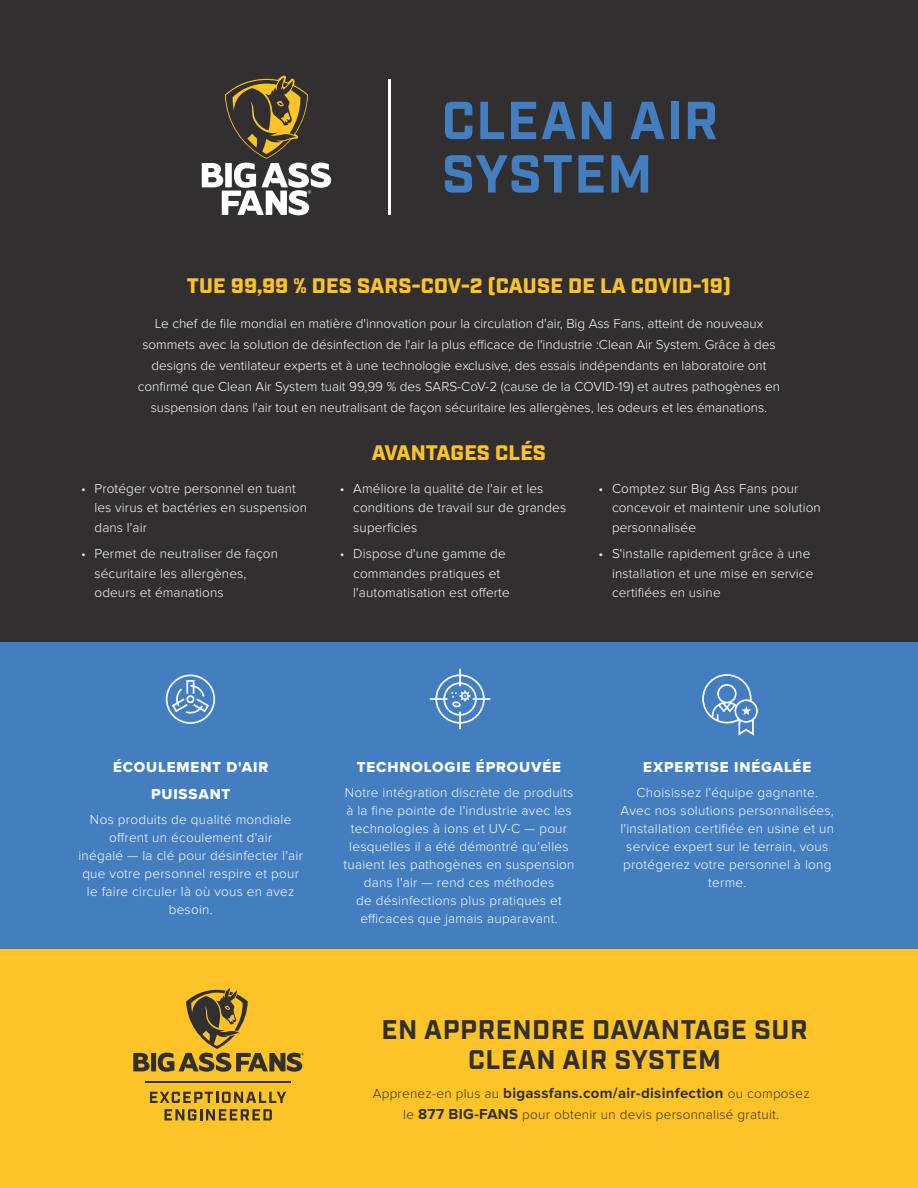
<style>
.page{position:relative;width:918px;height:1188px;background:#fff}
.page>*{position:absolute;margin:0;border:0;box-sizing:border-box;transform-origin:0 0}
.H4_RP{font:700 27px/30px "Industry";letter-spacing:.02em;color:#312f30;text-align:center}
.t1{font:900 21px "Industry";letter-spacing:.01em;color:#fec427}
.t2{font:15px/27px "Proxima Nova Extrabld";letter-spacing:.06em;color:#fff;text-align:center}
.Cutsheet_Front_body{font:700 15px "Proxima Nova";letter-spacing:.02em;color:#312f30}
.Cutsheet_Front_body-2{font:300 13.5px/18px "Proxima Nova";letter-spacing:.01em;color:#fff}
.Cutsheet_Front_body-3{font:300 13.5px "Proxima Nova";letter-spacing:.02em;color:#312f30}
.s1{font-weight:300;font-size:13.5px}
.s2{font-weight:700;font-size:15px}
</style>
<div class="page">
<div style="left:0;top:640px;width:918px;height:309px;background:#437ec1"></div>
<div style="left:0;top:949px;width:918px;height:239px;background:#fec427"></div>
<div style="left:0;top:0;width:918px;height:642px;background:#312f30"></div>
<svg style="left:133px;top:988px;width:171px;height:84px"></svg>
<hr style="left:145px;top:1081px;width:146px;height:1px;background:#312f30">
<svg style="left:150px;top:1092px;width:136px;height:11px"></svg>
<svg style="left:165px;top:1109px;width:107px;height:11px"></svg>
<hr style="left:388px;top:79px;width:3px;height:136px;background:#fff">
<svg style="left:202px;top:76px;width:129px;height:139px"></svg>
<svg style="left:445px;top:102px;width:27px;height:37px"></svg>
<svg style="left:480px;top:102px;width:24px;height:37px"></svg>
<svg style="left:511px;top:102px;width:25px;height:37px"></svg>
<svg style="left:542px;top:102px;width:34px;height:37px"></svg>
<svg style="left:582px;top:102px;width:29px;height:37px"></svg>
<svg style="left:631px;top:102px;width:34px;height:37px"></svg>
<div style="left:671px;top:102px;width:7px;height:37px;background:#437ec1"></div>
<svg style="left:688px;top:102px;width:28px;height:37px"></svg>
<svg style="left:445px;top:155px;width:127px;height:38px"></svg>
<svg style="left:578px;top:155px;width:26px;height:38px"></svg>
<svg style="left:611px;top:155px;width:37px;height:38px"></svg>
<svg style="left:430px;top:669px;width:60px;height:60px"></svg>
<svg style="left:166px;top:675px;width:49px;height:49px"></svg>
<svg style="left:702px;top:674px;width:56px;height:62px"></svg>
<h3 class="t1" style="left:187px;top:274px;width:546px">TUE 99,99 % DES SARS-COV-2 (CAUSE DE LA COVID-19)</h3>
<p class="Cutsheet_Front_body-2" style="left:138px;top:313px;width:644px;line-height:21px;text-align:center">Le chef de file mondial en matière d'innovation pour la circulation d'air, Big Ass Fans, atteint de nouveaux sommets avec la solution de désinfection de l'air la plus efficace de l'industrie :Clean Air System. Grâce à des designs de ventilateur experts et à une technologie exclusive, des essais indépendants en laboratoire ont confirmé que Clean Air System tuait 99,99 % des SARS-CoV-2 (cause de la COVID-19) et autres pathogènes en suspension dans l'air tout en neutralisant de façon sécuritaire les allergènes, les odeurs et les émanations.</p>
<h3 class="t1" style="left:372px;top:440px;width:176px">AVANTAGES CLÉS</h3>
<p class="Cutsheet_Front_body-2" style="left:94px;top:479px;width:214px;line-height:19.5px;text-indent:-14px">• Protéger votre personnel en tuant les virus et bactéries en suspension dans l'air</p>
<p class="Cutsheet_Front_body-2" style="left:94px;top:544px;width:185px;line-height:19.5px;text-indent:-14px">• Permet de neutraliser de façon sécuritaire les allergènes, odeurs et émanations</p>
<p class="Cutsheet_Front_body-2" style="left:353px;top:479px;width:214px;line-height:19.5px;text-indent:-14px">• Améliore la qualité de l'air et les conditions de travail sur de grandes superficies</p>
<p class="Cutsheet_Front_body-2" style="left:353px;top:544px;width:158px;line-height:19.5px;text-indent:-14px">• Dispose d'une gamme de commandes pratiques et l'automatisation est offerte</p>
<p class="Cutsheet_Front_body-2" style="left:612px;top:479px;width:210px;line-height:19.5px;text-indent:-14px">• Comptez sur Big Ass Fans pour concevoir et maintenir une solution personnalisée</p>
<p class="Cutsheet_Front_body-2" style="left:612px;top:544px;width:203px;line-height:19.5px;text-indent:-14px">• S'installe rapidement grâce à une installation et une mise en service certifiées en usine</p>
<h4 class="t2" style="left:113px;top:753px;width:157px">ÉCOULEMENT D'AIR<br>PUISSANT</h4>
<p class="Cutsheet_Front_body-2" style="left:78px;top:810px;width:226px;text-align:center">Nos produits de qualité mondiale offrent un écoulement d'air<br>inégalé — la clé pour désinfecter l'air que votre personnel respire et pour le faire circuler là où vous en avez besoin.</p>
<h4 class="t2" style="left:357px;top:753px;width:206px">TECHNOLOGIE ÉPROUVÉE</h4>
<p class="Cutsheet_Front_body-2" style="left:344px;top:783px;width:232px;text-align:center">Notre intégration discrète de produits à la fine pointe de l'industrie avec les technologies à ions et UV-C — pour lesquelles il a été démontré qu'elles tuaient les pathogènes en suspension dans l'air — rend ces méthodes<br>de désinfections plus pratiques et efficaces que jamais auparavant.</p>
<h4 class="t2" style="left:643px;top:753px;width:170px">EXPERTISE INÉGALÉE</h4>
<p class="Cutsheet_Front_body-2" style="left:620px;top:783px;width:215px;text-align:center">Choisissez l'équipe gagnante.<br>Avec nos solutions personnalisées, l'installation certifiée en usine et un service expert sur le terrain, vous protégerez votre personnel à long terme.</p>
<p class="H4_RP" style="left:382px;top:1016px;width:428px">EN APPRENDRE DAVANTAGE SUR<br>CLEAN AIR SYSTEM</p>
<p class="Cutsheet_Front_body" style="left:373px;top:1085px;width:438px"><span class="s1">Apprenez-en plus au</span> bigassfans.com/air-disinfection <span class="s1">ou composez</span></p>
<p class="Cutsheet_Front_body-3" style="left:403px;top:1107px;width:377px">le <span class="s2">877 BIG-FANS</span> pour obtenir un devis personnalisé gratuit.</p>
</div>
